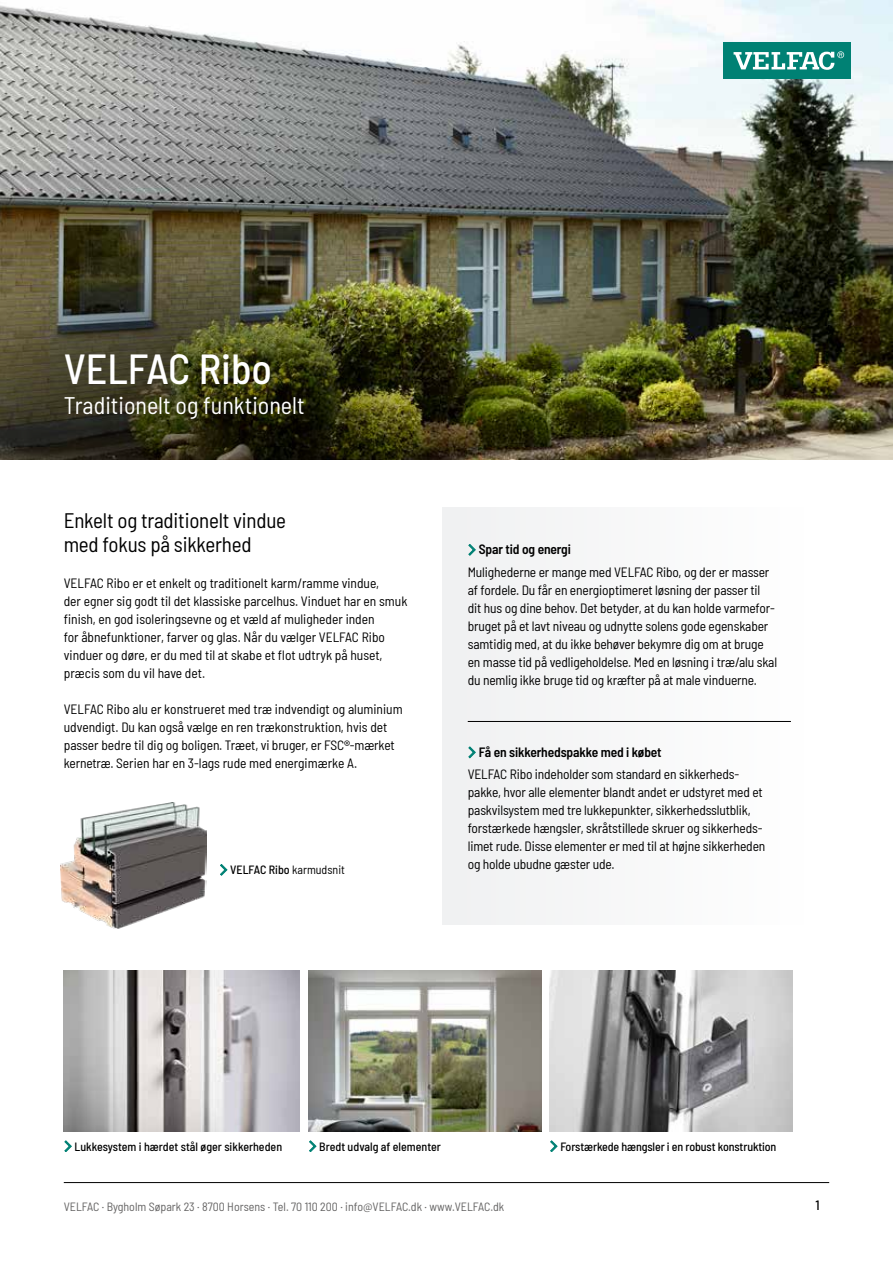
<style>
.page{position:relative;width:893px;height:1263px;background:#fff}
.page>*{position:absolute;margin:0;border:0;box-sizing:border-box;transform-origin:0 0}
.t1{font:500 semi-condensed 42px "Barlow";color:#fff}
.t2{font:semi-condensed 24px "Barlow";color:#fff}
.t3{font:semi-condensed 21px/24px "Barlow";letter-spacing:-.01em;color:#000}
.t4{font:semi-condensed 13.5px/18px "Barlow";letter-spacing:-.01em;color:#000}
.t5{font:600 semi-condensed 13.5px "Barlow";letter-spacing:-.01em;color:#000}
.t6{font:500 semi-condensed 13.5px "Barlow";color:#000}
.t7{font:500 semi-condensed 12px "Barlow";letter-spacing:-.005em;color:#000}
.t8{font:semi-condensed 12px "Barlow";color:#646363}
.s1{font-weight:500}
.s2{font-weight:400}
</style>
<div class="page">
<hr style="left:64px;top:1182px;width:765px;height:1px;background:#000">
<img style="left:695px;top:0;width:198px;height:459px">
<img style="left:0;top:0;width:695px;height:459px">
<div style="left:723px;top:43px;width:128px;height:36px;background:#008174"></div>
<svg style="left:734px;top:51px;width:110px;height:19px"></svg>
<img style="left:549px;top:971px;width:243px;height:161px">
<img style="left:63px;top:971px;width:237px;height:161px">
<svg style="left:65px;top:1140px;width:7px;height:12px"></svg>
<svg style="left:309px;top:1140px;width:7px;height:12px"></svg>
<svg style="left:550px;top:1140px;width:7px;height:12px"></svg>
<img style="left:61px;top:803px;width:145px;height:126px">
<img style="left:308px;top:971px;width:233px;height:161px">
<div style="left:442px;top:507px;width:387px;height:418px;background:#f8f8f8"></div>
<svg style="left:220px;top:864px;width:7px;height:11px"></svg>
<svg style="left:469px;top:544px;width:6px;height:11px"></svg>
<svg style="left:469px;top:747px;width:6px;height:11px"></svg>
<hr style="left:468px;top:721px;width:323px;height:1px;background:#000">
<h1 class="t1" style="left:64px;top:351px;width:210px">VELFAC Ribo</h1>
<h2 class="t2" style="left:64px;top:395px;width:242px">Traditionelt og funktionelt</h2>
<h3 class="t3" style="left:64px;top:510px;width:224px">Enkelt og traditionelt vindue med fokus på sikkerhed</h3>
<p class="t4" style="left:64px;top:575px;width:345px">VELFAC Ribo er et enkelt og traditionelt karm/ramme vindue,<br>der egner sig godt til det klassiske parcelhus. Vinduet har en smuk finish, en god isoleringsevne og et væld af muligheder inden<br>for åbnefunktioner, farver og glas. Når du vælger VELFAC Ribo vinduer og døre, er du med til at skabe et flot udtryk på huset, præcis som du vil have det.</p>
<p class="t4" style="left:64px;top:699px;width:340px">VELFAC Ribo alu er konstrueret med træ indvendigt og aluminium udvendigt. Du kan også vælge en ren trækonstruktion, hvis det passer bedre til dig og boligen. Træet, vi bruger, er FSC<span class="s1">®</span>-mærket kernetræ. Serien har en 3-lags rude med energimærke A.</p>
<p class="t7" style="left:230px;top:865px;width:116px">VELFAC Ribo <span class="s2">karmudsnit</span></p>
<p class="t5" style="left:479px;top:543px;width:94px">Spar tid og energi</p>
<p class="t4" style="left:468px;top:564px;width:311px">Mulighederne er mange med VELFAC Ribo, og der er masser af fordele. Du får en energioptimeret løsning der passer til dit hus og dine behov. Det betyder, at du kan holde varmefor&shy;bruget på et lavt niveau og udnytte solens gode egenskaber samtidig med, at du ikke behøver bekymre dig om at bruge en masse tid på vedligeholdelse. Med en løsning i træ/alu skal du nemlig ikke bruge tid og kræfter på at male vinduerne.</p>
<p class="t5" style="left:479px;top:746px;width:184px">Få en sikkerhedspakke med i købet</p>
<p class="t4" style="left:468px;top:766px;width:299px">VELFAC Ribo indeholder som standard en sikkerheds&shy;pakke, hvor alle elementer blandt andet er udstyret med et paskvilsystem med tre lukkepunkter, sikkerhedsslutblik, forstærkede hængsler, skråtstillede skruer og sikkerheds&shy;limet rude. Disse elementer er med til at højne sikkerheden og holde ubudne gæster ude.</p>
<p class="t7" style="left:75px;top:1141px;width:209px">Lukkesystem i hærdet stål øger sikkerheden</p>
<p class="t7" style="left:319px;top:1141px;width:123px">Bredt udvalg af elementer</p>
<p class="t7" style="left:560px;top:1141px;width:218px">Forstærkede hængsler i en robust konstruktion</p>
<p class="t8" style="left:64px;top:1202px;width:442px">VELFAC · Bygholm Søpark 23 · 8700 Horsens · Tel. 70 110 200 · info@VELFAC.dk · www.VELFAC.dk</p>
<p class="t6" style="left:815px;top:1199px;width:6px">1</p>
</div>
